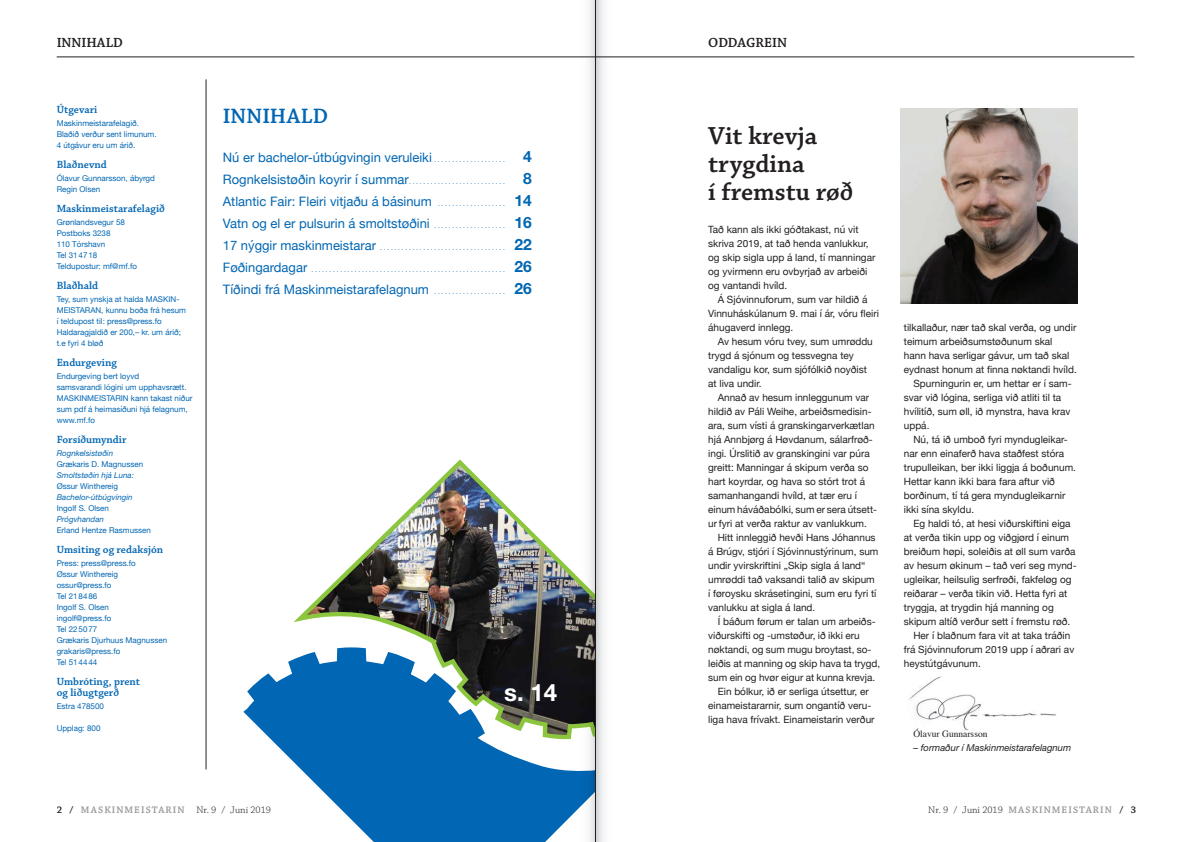
<style>
.page{position:relative;width:1191px;height:842px;background:#fff}
.page>*{position:absolute;margin:0;border:0;box-sizing:border-box;transform-origin:0 0}
.t1{font:600 26px/28px "Chaparral Pro";color:#231f20}
.t2{font:700 24px "Helvetica Neue";color:#fff}
.t3{font:600 22px "Chaparral Pro";letter-spacing:.005em;color:#0166b3}
.t4{font:700 15.6px "Helvetica Neue";color:#0166b3}
.t5{font:600 14px "Chaparral Pro";color:#231f20}
.t6{font:13px "Helvetica Neue";color:#0166b3}
.t7{font:600 11px/11px "Chaparral Pro";color:#0166b3}
.t8{font:10px/14px "Helvetica Neue";color:#231f20}
.t9{font:600 10px "Chaparral Pro";letter-spacing:.105em;color:#979898}
.t10{font:italic 9.5px "Helvetica Neue";color:#231f20}
.t11{font:9.5px "Times";color:#231f20}
.t12{font:8px/11px "Helvetica Neue";color:#0166b3}
.t13{font:italic 8px "Helvetica Neue";color:#0166b3}
.t14{font:6.5px "Helvetica Neue";color:#0166b3}
.s1{font-size:6.5px}
.s2{font-size:13px}
.s3{color:#231f20}
.s4{font-weight:300;color:#231f20}
</style>
<div class="page">
<hr style="left:57px;top:57px;width:1077px;height:1px;background:#231f20">
<hr style="left:206px;top:79px;width:1px;height:690px;background:#231f20">
<svg style="left:243px;top:673px;width:325px;height:169px"></svg>
<img style="left:286px;top:459px;width:282px;height:304px">
<img style="left:900px;top:108px;width:177px;height:195px">
<img style="left:909px;top:676px;width:148px;height:55px">
<svg style="left:568px;top:0;width:54px;height:842px"></svg>
<hr style="left:595px;top:0;width:1px;height:842px;background:#231f20">
<h3 class="t5" style="left:57px;top:35px;width:68px">INNIHALD</h3>
<h3 class="t5" style="left:708px;top:35px;width:80px">ODDAGREIN</h3>
<p class="t7" style="left:57px;top:105px;width:42px">Útgevari</p>
<p class="t12" style="left:57px;top:118px;width:101px">Maskinmeistarafelagið.<br>Blaðið verður sent limunum.<br>4 útgávur eru um árið.</p>
<p class="t7" style="left:57px;top:160px;width:52px">Blaðnevnd</p>
<p class="t12" style="left:57px;top:173px;width:100px">Ólavur Gunnarsson, ábyrgd<br>Regin Olsen</p>
<p class="t7" style="left:57px;top:204px;width:110px">Maskinmeistarafelagið</p>
<p class="t12" style="left:57px;top:217px;width:82px">Grønlandsvegur 58<br>Postboks 3238<br>110 Tórshavn<br>Tel 314718<br>Teldupostur: mf@mf.fo</p>
<p class="t7" style="left:57px;top:281px;width:43px">Blaðhald</p>
<p class="t12" style="left:57px;top:294px;width:131px">Tey, sum ynskja at halda MASKIN-<br>MEISTARAN, kunnu boða frá hesum í teldupost til: press@press.fo<br>Haldaragjaldið er 200,– kr. um árið; t.e fyri 4 bløð</p>
<p class="t7" style="left:57px;top:358px;width:62px">Endurgeving</p>
<p class="t12" style="left:57px;top:371px;width:137px">Endurgeving bert loyvd<br>samsvarandi lógini um upphavsrætt.<br>MASKINMEISTARIN kann takast niður sum pdf á heimasíðuni hjá felagnum, www.mf.fo</p>
<p class="t7" style="left:57px;top:435px;width:71px">Forsíðumyndir</p>
<p class="t13" style="left:57px;top:449px;width:58px">Rognkelsistøðin</p>
<p class="t12" style="left:57px;top:459px;width:88px">Grækaris D. Magnussen</p>
<p class="t13" style="left:57px;top:471px;width:79px">Smoltstøðin hjá Luna:</p>
<p class="t12" style="left:57px;top:481px;width:63px">Øssur Winthereig</p>
<p class="t13" style="left:57px;top:493px;width:78px">Bachelor-útbúgvingin</p>
<p class="t12" style="left:57px;top:503px;width:54px">Ingolf S. Olsen</p>
<p class="t13" style="left:57px;top:515px;width:49px">Prógvhandan</p>
<p class="t12" style="left:57px;top:525px;width:96px">Erland Hentze Rasmussen</p>
<p class="t7" style="left:57px;top:545px;width:108px">Umsiting og redaksjón</p>
<p class="t12" style="left:57px;top:558px;width:112px">Press: press@press.fo<br>Øssur Winthereig ossur@press.fo<br>Tel 218486<br>Ingolf S. Olsen<br>ingolf@press.fo<br>Tel 225077<br>Grækaris Djurhuus Magnussen grakaris@press.fo<br>Tel 514444</p>
<p class="t7" style="left:57px;top:677px;width:85px">Umbróting, prent og liðugtgerð</p>
<p class="t12" style="left:57px;top:701px;width:49px">Estra 478500</p>
<p class="t12" style="left:57px;top:723px;width:45px">Upplag: 800</p>
<h3 class="t3" style="left:223px;top:104px;width:107px">INNIHALD</h3>
<h3 class="t6" style="left:223px;top:148px;width:212px">Nú er bachelor-útbúgvingin veruleiki <span class="s1">....................</span></h3>
<h3 class="t4" style="left:523px;top:147px;width:10px">4</h3>
<h3 class="t6" style="left:223px;top:170px;width:189px">Rognkelsistøðin koyrir í summar <span class="s1">..........................</span></h3>
<h3 class="t4" style="left:523px;top:169px;width:10px">8</h3>
<h3 class="t6" style="left:223px;top:192px;width:216px">Atlantic Fair: Fleiri vitjaðu á básinum <span class="s1">...................</span></h3>
<h3 class="t4" style="left:514px;top:191px;width:19px">14</h3>
<h3 class="t6" style="left:223px;top:214px;width:215px">Vatn og el er pulsurin á smoltstøðini <span class="s1">...................</span></h3>
<h3 class="t4" style="left:514px;top:213px;width:19px">16</h3>
<p class="t14" style="left:223px;top:243px;width:160px"><span class="s2">17 nýggir maskinmeistarar</span> ..................................</p>
<h3 class="t4" style="left:514px;top:235px;width:19px">22</h3>
<p class="t14" style="left:223px;top:265px;width:92px"><span class="s2">Føðingardagar</span> .....................................................</p>
<h3 class="t4" style="left:514px;top:257px;width:19px">26</h3>
<h3 class="t6" style="left:223px;top:280px;width:215px">Tíðindi frá Maskinmeistarafelagnum <span class="s1">...................</span></h3>
<h3 class="t4" style="left:514px;top:279px;width:19px">26</h3>
<h2 class="t2" style="left:504px;top:677px;width:54px">s. 14</h2>
<h1 class="t1" style="left:708px;top:123px;width:146px">Vit krevja trygdina<br>í fremstu røð</h1>
<p class="t8" style="left:708px;top:223px;width:169px">Tað kann als ikki góðtakast, nú vit skriva 2019, at tað henda vanlukkur, og skip sigla upp á land, tí manningar og yvirmenn eru ovbyrjað av arbeiði og vantandi hvíld.</p>
<p class="t8" style="left:708px;top:293px;width:172px;text-indent:10px">Á Sjóvinnuforum, sum var hildið á<br>Vinnuháskúlanum 9. mai í ár, vóru fleiri áhugaverd innlegg.</p>
<p class="t8" style="left:708px;top:335px;width:166px;text-indent:10px">Av hesum vóru tvey, sum umrøddu trygd á sjónum og tessvegna tey vandaligu kor, sum sjófólkið noyðist at liva undir.</p>
<p class="t8" style="left:708px;top:391px;width:170px;text-indent:10px">Annað av hesum innleggunum var hildið av Páli Weihe, arbeiðsmedisin&shy;ara, sum vísti á granskingarverkætlan hjá Annbjørg á Høvdanum, sálarfrøð&shy;ingi. Úrslitið av granskingini var púra greitt: Manningar á skipum verða so hart koyrdar, og hava so stórt trot á samanhangandi hvíld, at tær eru í einum háváðabólki, sum er sera útsett&shy;ur fyri at verða raktur av vanlukkum.</p>
<p class="t8" style="left:708px;top:531px;width:172px;text-indent:10px">Hitt innleggið hevði Hans Jóhannus á Brúgv, stjóri í Sjóvinnustýrinum, sum undir yvirskriftini „Skip sigla á land“ umrøddi tað vaksandi talið av skipum í føroysku skrásetingini, sum eru fyri tí vanlukku at sigla á land.</p>
<p class="t8" style="left:717px;top:615px;width:159px">Í báðum førum er talan um arbeiðs-</p>
<p class="t8" style="left:708px;top:629px;width:153px">viðurskifti og -umstøður, ið ikki eru</p>
<p class="t8" style="left:708px;top:643px;width:165px">nøktandi, og sum mugu broytast, so-</p>
<p class="t8" style="left:708px;top:657px;width:174px">leiðis at manning og skip hava ta trygd,</p>
<p class="t8" style="left:708px;top:671px;width:169px">sum ein og hvør eigur at kunna krevja.</p>
<p class="t8" style="left:717px;top:685px;width:153px">Ein bólkur, ið er serliga útsettur, er</p>
<p class="t8" style="left:708px;top:699px;width:164px">einameistararnir, sum ongantíð veru-</p>
<p class="t8" style="left:708px;top:713px;width:168px">liga hava frívakt. Einameistarin verður</p>
<p class="t8" style="left:904px;top:321px;width:174px">tilkallaður, nær tað skal verða, og undir</p>
<p class="t8" style="left:904px;top:335px;width:150px">teimum arbeiðsumstøðunum skal</p>
<p class="t8" style="left:904px;top:349px;width:167px">hann hava serligar gávur, um tað skal</p>
<p class="t8" style="left:904px;top:363px;width:174px">eydnast honum at finna nøktandi hvíld.</p>
<p class="t8" style="left:913px;top:377px;width:160px">Spurningurin er, um hettar er í sam-</p>
<p class="t8" style="left:904px;top:391px;width:159px">svar við lógina, serliga við atliti til ta</p>
<p class="t8" style="left:904px;top:405px;width:168px">hvílitíð, sum øll, ið mynstra, hava krav</p>
<p class="t8" style="left:904px;top:419px;width:27px">uppá.</p>
<p class="t8" style="left:913px;top:433px;width:156px">Nú, tá ið umboð fyri myndugleikar-</p>
<p class="t8" style="left:904px;top:447px;width:162px">nar enn einaferð hava staðfest stóra</p>
<p class="t8" style="left:904px;top:461px;width:174px">trupulleikan, ber ikki liggja á boðunum.</p>
<p class="t8" style="left:904px;top:475px;width:153px">Hettar kann ikki bara fara aftur við</p>
<p class="t8" style="left:904px;top:489px;width:163px">borðinum, tí tá gera myndugleikarnir</p>
<p class="t8" style="left:904px;top:503px;width:72px">ikki sína skyldu.</p>
<p class="t8" style="left:913px;top:517px;width:159px">Eg haldi tó, at hesi viðurskiftini eiga</p>
<p class="t8" style="left:904px;top:531px;width:167px">at verða tikin upp og viðgjørd í einum</p>
<p class="t8" style="left:904px;top:545px;width:173px">breiðum høpi, soleiðis at øll sum varða</p>
<p class="t8" style="left:904px;top:559px;width:174px">av hesum økinum – tað veri seg mynd-</p>
<p class="t8" style="left:904px;top:573px;width:169px">ugleikar, heilsulig serfrøði, fakfeløg og</p>
<p class="t8" style="left:904px;top:587px;width:165px">reiðarar – verða tikin við. Hetta fyri at</p>
<p class="t8" style="left:904px;top:601px;width:151px">tryggja, at trygdin hjá manning og</p>
<p class="t8" style="left:904px;top:615px;width:168px">skipum altíð verður sett í fremstu røð.</p>
<p class="t8" style="left:913px;top:629px;width:158px">Her í blaðnum fara vit at taka tráðin</p>
<p class="t8" style="left:904px;top:643px;width:172px">frá Sjóvinnuforum 2019 upp í aðrari av</p>
<p class="t8" style="left:904px;top:657px;width:78px">heystútgávunum.</p>
<p class="t11" style="left:913px;top:725px;width:76px">Ólavur Gunnarsson</p>
<p class="t10" style="left:913px;top:742px;width:159px">– formaður í Maskinmeistarafelagnum</p>
<p class="t9" style="left:57px;top:804px;width:216px"><span class="s3">2 /</span> MASKINMEISTARIN <span class="s4">Nr. 9 / Juni 2019</span></p>
<p class="t9" style="left:928px;top:804px;width:209px"><span class="s4">Nr. 9 / Juni 2019</span> MASKINMEISTARIN <span class="s3">/ 3</span></p>
</div>
